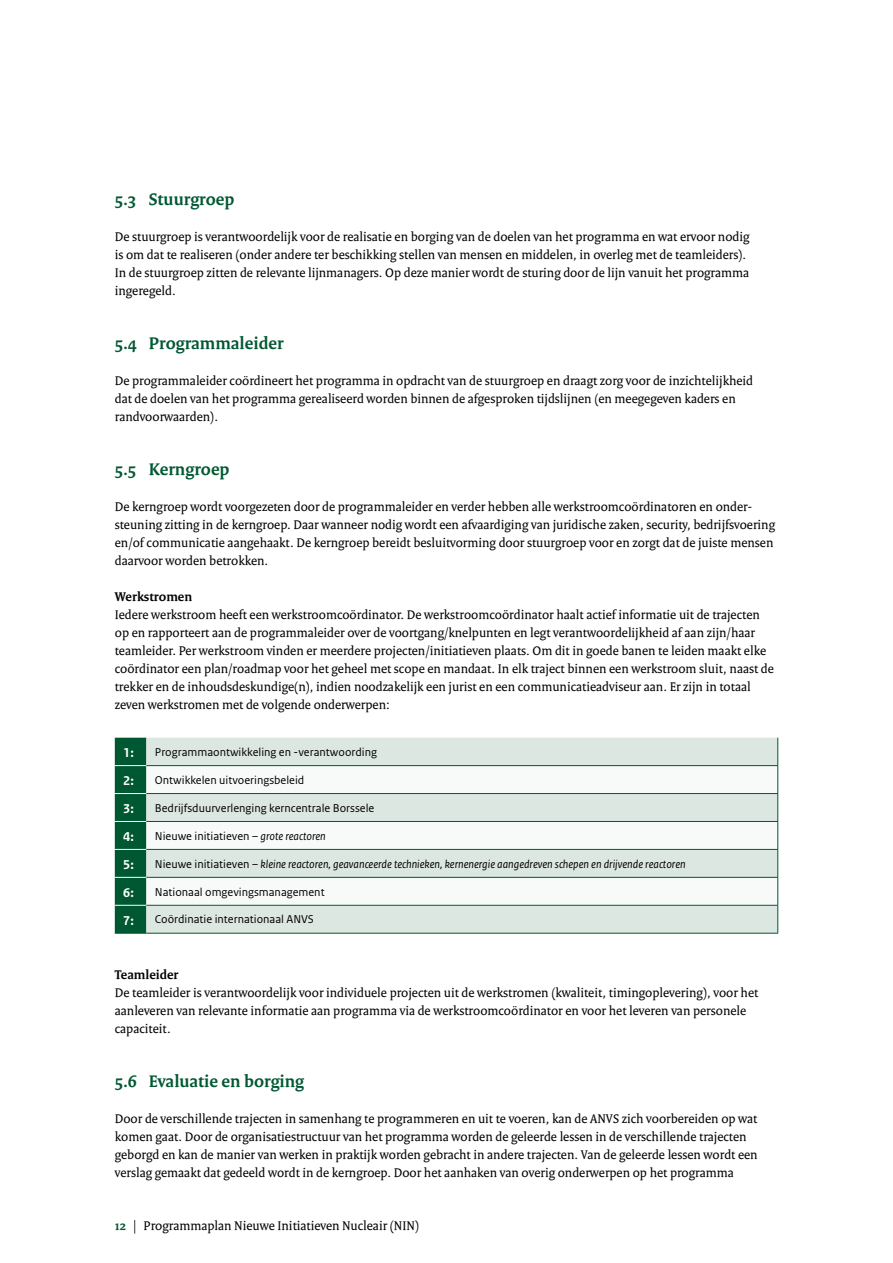
<style>
.page{position:relative;width:893px;height:1263px;background:#fff}
.page>*{position:absolute;margin:0;border:0;box-sizing:border-box;transform-origin:0 0}
.H3_Paragraafkop_Serif{font:700 18px "Rijksoverheid Serif";color:#005832}
.P_Broodtekst_Serif{font:13.5px/18px "Rijksoverheid Serif";color:#000}
.p_Tussenkop_Serif{font:700 13.5px "Rijksoverheid Serif";color:#000}
.A_RO_Tabel_Kop{font:700 13.5px "Rijksoverheid Sans Text";color:#fff}
.A_RO_Tabel_Broodtekst{font:12px "Rijksoverheid Sans Text";color:#000}
.A_RO_Tabel_Broodtekst-2{font:italic 12px "Rijksoverheid Sans Text";color:#000}
.s1{font-style:italic}
.s2{font-style:normal}
.s3{font-weight:700;color:#005832}
</style>
<div class="page">
<div style="left:115px;top:738px;width:31px;height:195px;background:#005832"></div>
<div style="left:146px;top:738px;width:631px;height:195px;background:#dde7e2"></div>
<svg style="left:146px;top:766px;width:631px;height:139px"></svg>
<hr style="left:115px;top:765px;width:31px;height:1px;background:#fff">
<hr style="left:115px;top:793px;width:31px;height:1px;background:#fff">
<hr style="left:115px;top:821px;width:31px;height:1px;background:#fff">
<hr style="left:115px;top:849px;width:31px;height:1px;background:#fff">
<hr style="left:115px;top:877px;width:31px;height:1px;background:#fff">
<hr style="left:115px;top:905px;width:31px;height:1px;background:#fff">
<hr style="left:146px;top:765px;width:632px;height:1px;background:#005832">
<hr style="left:146px;top:793px;width:632px;height:1px;background:#005832">
<hr style="left:146px;top:821px;width:632px;height:1px;background:#005832">
<hr style="left:146px;top:849px;width:632px;height:1px;background:#005832">
<hr style="left:146px;top:877px;width:632px;height:1px;background:#005832">
<hr style="left:146px;top:905px;width:632px;height:1px;background:#005832">
<svg style="left:777px;top:738px;width:1px;height:195px"></svg>
<hr style="left:146px;top:933px;width:632px;height:1px;background:#005832">
<hr style="left:115px;top:933px;width:31px;height:1px;background:#005832">
<h2 class="H3_Paragraafkop_Serif" style="left:115px;top:188px;width:121px">5.3 Stuurgroep</h2>
<p class="P_Broodtekst_Serif" style="left:115px;top:228px;width:636px">De stuurgroep is verantwoordelijk voor de realisatie en borging van de doelen van het programma en wat ervoor nodig is om dat te realiseren (onder andere ter beschikking stellen van mensen en middelen, in overleg met de teamleiders).</p>
<p class="P_Broodtekst_Serif" style="left:115px;top:264px;width:636px">In de stuurgroep zitten de relevante lijnmanagers. Op deze manier wordt de sturing door de lijn vanuit het programma ingeregeld.</p>
<h2 class="H3_Paragraafkop_Serif" style="left:115px;top:332px;width:170px">5.4 Programmaleider</h2>
<p class="P_Broodtekst_Serif" style="left:115px;top:372px;width:640px">De programmaleider coördineert het programma in opdracht van de stuurgroep en draagt zorg voor de inzichtelijkheid dat de doelen van het programma gerealiseerd worden binnen de afgesproken tijdslijnen (en meegegeven kaders en randvoorwaarden).</p>
<h2 class="H3_Paragraafkop_Serif" style="left:115px;top:458px;width:116px">5.5 Kerngroep</h2>
<p class="P_Broodtekst_Serif" style="left:115px;top:498px;width:662px">De kerngroep wordt voorgezeten door de programmaleider en verder hebben alle werkstroomcoördinatoren en onder&shy;steuning zitting in de kerngroep. Daar wanneer nodig wordt een afvaardiging van juridische zaken, security, bedrijfsvoering en/of communicatie aangehaakt. De kerngroep bereidt besluitvorming door stuurgroep voor en zorgt dat de juiste mensen daarvoor worden betrokken.</p>
<p class="p_Tussenkop_Serif" style="left:115px;top:589px;width:79px">Werkstromen</p>
<p class="P_Broodtekst_Serif" style="left:115px;top:606px;width:661px">Iedere werkstroom heeft een werkstroomcoördinator. De werkstroomcoördinator haalt actief informatie uit de trajecten op en rapporteert aan de programmaleider over de voortgang/knelpunten en legt verantwoordelijkheid af aan zijn/haar teamleider. Per werkstroom vinden er meerdere projecten/initiatieven plaats. Om dit in goede banen te leiden maakt elke coördinator een plan/roadmap voor het geheel met scope en mandaat. In elk traject binnen een werkstroom sluit, naast de trekker en de inhoudsdeskundige(n), indien noodzakelijk een jurist en een communicatieadviseur aan. Er zijn in totaal zeven werkstromen met de volgende onderwerpen:</p>
<p class="A_RO_Tabel_Kop" style="left:123px;top:745px;width:12px">1:</p>
<p class="A_RO_Tabel_Broodtekst" style="left:155px;top:745px;width:224px">Programmaontwikkeling en -verantwoording</p>
<p class="A_RO_Tabel_Kop" style="left:123px;top:773px;width:12px">2:</p>
<p class="A_RO_Tabel_Broodtekst" style="left:155px;top:773px;width:151px">Ontwikkelen uitvoeringsbeleid</p>
<p class="A_RO_Tabel_Kop" style="left:123px;top:801px;width:12px">3:</p>
<p class="A_RO_Tabel_Broodtekst" style="left:155px;top:801px;width:221px">Bedrijfsduurverlenging kerncentrale Borssele</p>
<p class="A_RO_Tabel_Kop" style="left:123px;top:829px;width:12px">4:</p>
<p class="A_RO_Tabel_Broodtekst" style="left:155px;top:829px;width:173px">Nieuwe initiatieven – <span class="s1">grote reactoren</span></p>
<p class="A_RO_Tabel_Kop" style="left:123px;top:857px;width:12px">5:</p>
<p class="A_RO_Tabel_Broodtekst-2" style="left:155px;top:857px;width:532px"><span class="s2">Nieuwe initiatieven –</span> kleine reactoren, geavanceerde technieken, kernenergie aangedreven schepen en drijvende reactoren</p>
<p class="A_RO_Tabel_Kop" style="left:123px;top:885px;width:12px">6:</p>
<p class="A_RO_Tabel_Broodtekst" style="left:155px;top:885px;width:171px">Nationaal omgevingsmanagement</p>
<p class="A_RO_Tabel_Kop" style="left:123px;top:913px;width:12px">7:</p>
<p class="A_RO_Tabel_Broodtekst" style="left:155px;top:913px;width:161px">Coördinatie internationaal ANVS</p>
<p class="p_Tussenkop_Serif" style="left:115px;top:967px;width:65px">Teamleider</p>
<p class="P_Broodtekst_Serif" style="left:115px;top:984px;width:645px">De teamleider is verantwoordelijk voor individuele projecten uit de werkstromen (kwaliteit, timingoplevering), voor het aanleveren van relevante informatie aan programma via de werkstroomcoördinator en voor het leveren van personele capaciteit.</p>
<h2 class="H3_Paragraafkop_Serif" style="left:115px;top:1070px;width:191px">5.6 Evaluatie en borging</h2>
<p class="P_Broodtekst_Serif" style="left:115px;top:1110px;width:644px">Door de verschillende trajecten in samenhang te programmeren en uit te voeren, kan de ANVS zich voorbereiden op wat komen gaat. Door de organisatiestructuur van het programma worden de geleerde lessen in de verschillende trajecten geborgd en kan de manier van werken in praktijk worden gebracht in andere trajecten. Van de geleerde lessen wordt een verslag gemaakt dat gedeeld wordt in de kerngroep. Door het aanhaken van overig onderwerpen op het programma</p>
<p class="P_Broodtekst_Serif" style="left:115px;top:1217px;width:306px"><span class="s3">12</span> | Programmaplan Nieuwe Initiatieven Nucleair (NIN)</p>
</div>
